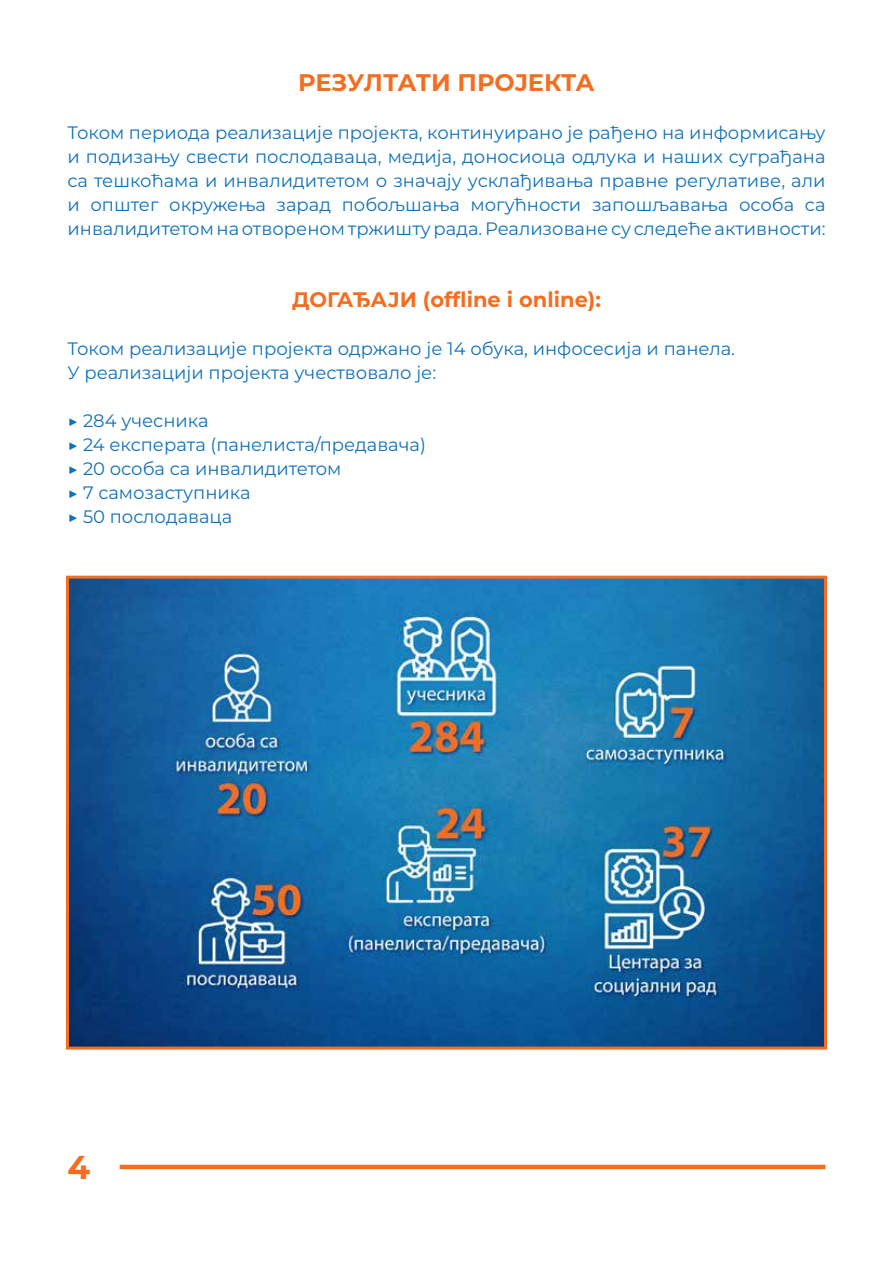
<style>
.page{position:relative;width:893px;height:1263px;background:#fff}
.page>*{position:absolute;margin:0;border:0;box-sizing:border-box;transform-origin:0 0}
.t1{font:700 33px "Montserrat";color:#f36e21}
.t2{font:700 24px "Montserrat";letter-spacing:-.01em;color:#f36e21}
.t3{font:700 21px "Montserrat";color:#f36e21}
.t4{font:18px/24px "Montserrat";color:#1072ba}
</style>
<div class="page">
<hr style="left:120px;top:1165px;width:705px;height:4px;background:#f36e21">
<img style="left:70px;top:580px;width:753px;height:465px">
<div style="left:66px;top:576px;width:761px;height:473px;border:3px solid #f36e21"></div>
<h2 class="t2" style="left:298px;top:65px;width:298px">РЕЗУЛТАТИ ПРОЈЕКТА</h2>
<p class="t4" style="left:68px;top:120px;width:759px;text-align:justify">Током периода реализације пројекта, континуирано је рађено на информисању и подизању свести послодаваца, медија, доносиоца одлука и наших суграђана са тешкоћама и инвалидитетом о значају усклађивања правне регулативе, али и општег окружења зарад побољшања могућности запошљавања особа са инвалидитетом на отвореном тржишту рада. Реализоване су следеће активности:</p>
<p class="t3" style="left:292px;top:284px;width:310px">ДОГАЂАЈИ (offline i online):</p>
<p class="t4" style="left:67px;top:336px;width:669px">Током реализације пројекта одржано је 14 обука, инфосесија и панела.<br>У реализацији пројекта учествовало је:</p>
<p class="t4" style="left:67px;top:408px;width:360px">▶ 284 учесника<br>▶ 24 експерата (панелиста/предавача) ▶ 20 особа са инвалидитетом<br>▶ 7 самозаступника<br>▶ 50 послодаваца</p>
<h1 class="t1" style="left:68px;top:1144px;width:24px">4</h1>
</div>
